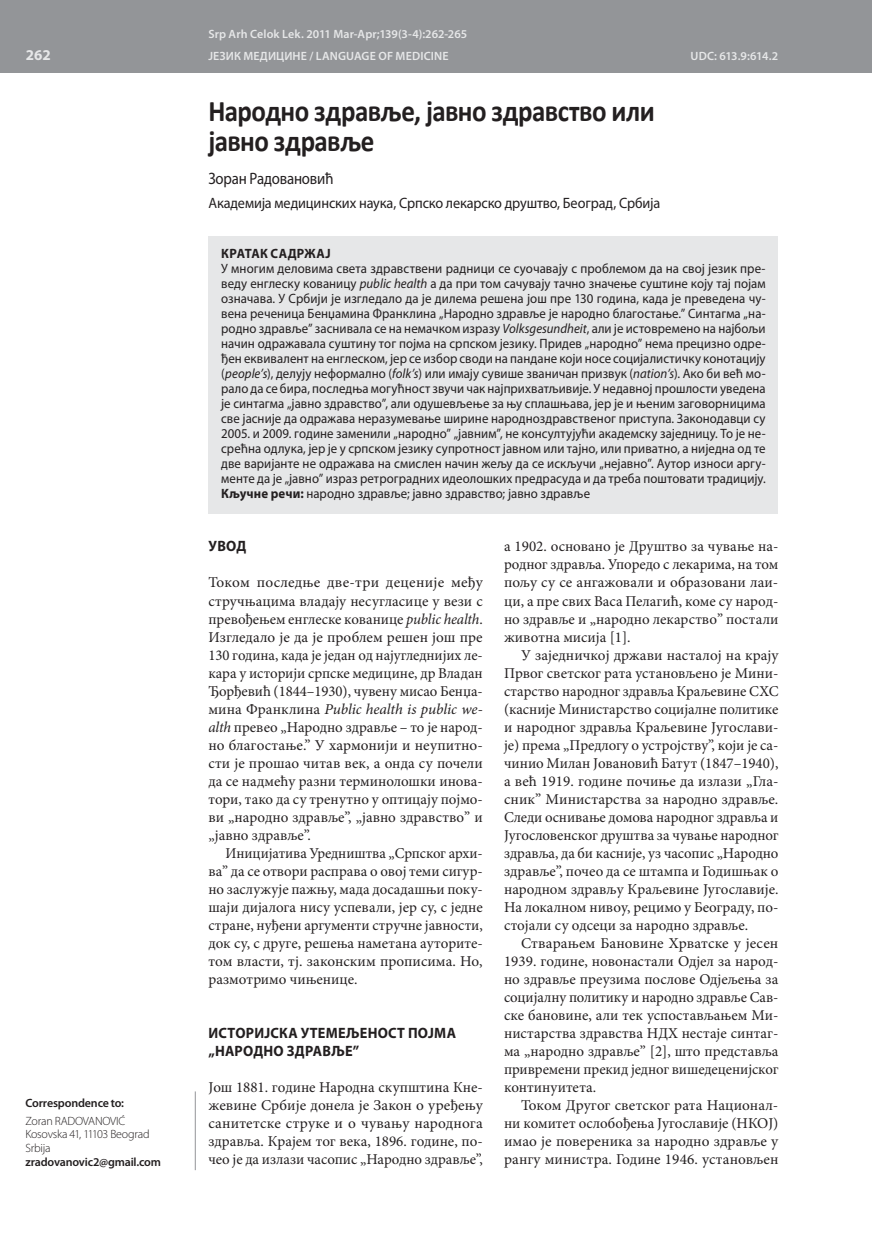
<style>
.page{position:relative;width:872px;height:1234px;background:#fff}
.page>*{position:absolute;margin:0;border:0;box-sizing:border-box;transform-origin:0 0}
.t1{font:700 30px/30px "Calibri";letter-spacing:-.02em;color:#231f20;scale:.9 1}
.t2{font:16.5px "Myriad Pro";letter-spacing:-.01em;color:#231f20;scale:.9 1}
.t3{font:15px/18px "Minion Pro";color:#231f20;text-align:justify}
.t4{font:15px "Myriad Pro";letter-spacing:-.01em;color:#231f20;scale:.95 1}
.t5{font:700 15px/18px "Myriad Pro";letter-spacing:.015em;color:#231f20;scale:.95 1}
.t6{font:700 15px "Myriad Pro";color:#e6e7e8}
.t7{font:13.5px/15px "Myriad Pro";letter-spacing:.005em;color:#231f20;text-align:justify;scale:.96 1}
.t8{font:700 13.5px "Myriad Pro";letter-spacing:.03em;color:#231f20;scale:.95 1}
.t9{font:600 12px/22px "Myriad Pro";letter-spacing:.005em;color:#e6e7e8}
.t10{font:300 12px/13.5px "Myriad Pro";letter-spacing:-.02em;color:#231f20}
.t11{font:600 12px "Myriad Pro";letter-spacing:-.015em;color:#231f20}
.t12{font:600 12px "Myriad Pro";letter-spacing:-.04em;color:#e6e7e8}
.s1{font-style:italic}
.s2{font-weight:700}
</style>
<div class="page">
<div style="left:0;top:0;width:872px;height:72px;background:#939598"></div>
<hr style="left:195px;top:1091px;width:1px;height:78px;background:#939598">
<div style="left:208px;top:236px;width:570px;height:277px;background:#e6e7e8"></div>
<p class="t6" style="left:26px;top:49px;width:26px">262</p>
<p class="t11" style="left:26px;top:1098px;width:100px">Correspondence to:</p>
<p class="t10" style="left:26px;top:1115px;width:126px">Zoran RADOVANOVIĆ<br>Kosovska 41, 11103 Beograd<br>Srbija</p>
<p class="t11" style="left:26px;top:1156px;width:137px">zradovanovic2@gmail.com</p>
<p class="t9" style="left:208px;top:24px;width:260px">Srp Arh Celok Lek. 2011 Mar-Apr;139(3-4):262-265<br>ЈЕЗИК МЕДИЦИНЕ / LANGUAGE OF MEDICINE</p>
<p class="t12" style="left:690px;top:51px;width:89px">UDC: 613.9:614.2</p>
<h1 class="t1" style="left:208px;top:96px;width:497px">Народно здравље, јавно здравство или јавно здравље</h1>
<p class="t2" style="left:208px;top:172px;width:141px">Зоран Радовановић</p>
<p class="t4" style="left:208px;top:197px;width:477px">Академија медицинских наука, Српско лекарско друштво, Београд, Србија</p>
<p class="t8" style="left:221px;top:248px;width:117px">КРАТАК САДРЖАЈ</p>
<p class="t7" style="left:221px;top:262px;width:569px">У мно гим де ло ви ма све та здрав стве ни рад ни ци се су о ча ва ју с про бле мом да на свој је зик пре&shy;ве ду ен гле ску ко ва ни цу <span class="s1">pu blic he alth</span> а да при том са чу ва ју тач но зна че ње су шти не ко ју тај по јам озна ча ва. У Ср би ји је из гле да ло да је ди ле ма ре ше на још пре 130 го ди на, ка да је пре ве де на чу&shy;ве на ре че ни ца Бен џа ми на Фран кли на „На род но здра вље је на род но бла го ста ње.” Син таг ма „на&shy;род но здра вље” за сни ва ла се на не мач ком из ра зу <span class="s1">Volk sge sund he it</span>, али је исто вре ме но на нај бо љи на чин од ра жа ва ла су шти ну тог пој ма на срп ском је зи ку. При дев „на род но” не ма пре ци зно од ре&shy;ђен екви ва лент на ен гле ском, јер се из бор сво ди на пан да не ко ји но се со ци ја ли стич ку ко но та ци ју (<span class="s1">pe o ple’s</span>), де лу ју не фор мал но (<span class="s1">folk’s</span>) или има ју су ви ше зва ни чан при звук (<span class="s1">na tion’s</span>). Ако би већ мо&shy;ра ло да се би ра, по след ња мо гућ ност зву чи чак нај при хва тљи ви је. У не дав ној про шло сти уве де на је син таг ма „јав но здрав ство”, али оду ше вље ње за њу спла шња ва, јер је и ње ним за го вор ни ци ма све ја сни је да од ра жа ва не ра зу ме ва ње ши ри не на род но здрав стве ног при сту па. За ко но дав ци су 2005. и 2009. го ди не за ме ни ли „на род но” „јав ним”, не кон сул ту ју ћи ака дем ску за јед ни цу. То је не&shy;срећ на од лу ка, јер је у срп ском је зи ку су прот ност јав ном или тај но, или при ват но, а ни јед на од те две ва ри јан те не од ра жа ва на сми слен на чин же љу да се ис кљу чи „не јав но”. Аутор из но си ар гу&shy;мен те да је „јав но” из раз ре тро град них иде о ло шких пред ра су да и да тре ба по што ва ти тра ди ци ју.<br><span class="s2">Кључ не ре чи:</span> на род но здра вље; јав но здрав ство; јав но здра вље</p>
<p class="t5" style="left:208px;top:538px;width:41px">УВОД</p>
<p class="t3" style="left:208px;top:575px;width:276px">То ком по след ње две-три де це ни је ме ђу струч ња ци ма вла да ју не су гла си це у ве зи с пре во ђе њем ен гле ске ко ва ни це <span class="s1">pu blic he alth</span>.<br>Из гле да ло је да је про блем ре шен још пре 130 го ди на, ка да је је дан од нај у глед ни јих ле&shy;ка ра у исто ри ји срп ске ме ди ци не, др Вла дан Ђор ђе вић (1844–1930), чу ве ну ми сао Бен џа&shy;ми на Фран кли на <span class="s1">Pu blic he alth is pu blic we&shy;alth</span> пре вео „На род но здра вље – то је на род&shy;но бла го ста ње.” У хар мо ни ји и не у пит но&shy;сти је про шао чи тав век, а он да су по че ли да се над ме ћу ра зни тер ми но ло шки ино ва&shy;то ри, та ко да су тре нут но у оп ти ца ју пој мо&shy;ви „на род но здра вље”, „јав но здрав ство” и „јав но здра вље”.</p>
<p class="t3" style="left:208px;top:845px;width:276px;text-indent:17px">Ини ци ја ти ва Уред ни штва „Срп ског ар хи&shy;ва” да се отво ри рас пра ва о овој те ми си гур&shy;но за слу жу је па жњу, ма да до са да шњи по ку&shy;ша ји ди ја ло га ни су успе ва ли, јер су, с јед не стра не, ну ђе ни ар гу мен ти струч не јав но сти, док су, с дру ге, ре ше ња на ме та на ауто ри те&shy;том вла сти, тј. за кон ским про пи си ма. Но, раз мо три мо чи ње ни це.</p>
<p class="t5" style="left:208px;top:1024px;width:262px">ИСТОРИЈСКА УТЕМЕЉЕНОСТ ПОЈМА „НАРОДНО ЗДРАВЉЕ”</p>
<p class="t3" style="left:208px;top:1079px;width:276px">Још 1881. го ди не На род на скуп шти на Кне&shy;же ви не Ср би је до не ла је За кон о уре ђе њу са ни тет ске стру ке и о чу ва њу на род но га здра вља. Кра јем тог ве ка, 1896. го ди не, по&shy;чео је да из ла зи ча со пис „На род но здра вље”,</p>
<p class="t3" style="left:504px;top:539px;width:276px">а 1902. осно ва но је Дру штво за чу ва ње на&shy;род ног здра вља. Упо ре до с ле ка ри ма, на том по љу су се ан га жо ва ли и обра зо ва ни ла и&shy;ци, а пре свих Ва са Пе ла гић, ко ме су на род&shy;но здра вље и „на род но ле кар ство” по ста ли жи вот на ми си ја [1].</p>
<p class="t3" style="left:504px;top:647px;width:276px;text-indent:17px">У за јед нич кој др жа ви на ста лој на кра ју Пр вог свет ског ра та уста но вље но је Ми ни&shy;стар ство на род ног здра вља Кра ље ви не СХС (ка сни је Ми ни стар ство со ци јал не по ли ти ке и на род ног здра вља Кра ље ви не Ју го сла ви&shy;је) пре ма „Пред ло гу о устрој ству”, ко ји је са&shy;чи нио Ми лан Јо ва но вић Ба тут (1847–1940), а већ 1919. го ди не по чи ње да из ла зи „Гла&shy;сник” Ми ни стар ства за на род но здра вље.<br>Сле ди осни ва ње до мо ва на род ног здра вља и Ју го сло вен ског дру штва за чу ва ње на род ног здра вља, да би ка сни је, уз ча со пис „На род но здра вље”, по чео да се штам па и Го ди шњак о на род ном здра вљу Кра ље ви не Ју го сла ви је.<br>На ло кал ном ни воу, ре ци мо у Бе о гра ду, по&shy;сто ја ли су од се ци за на род но здра вље.</p>
<p class="t3" style="left:504px;top:935px;width:276px;text-indent:17px">Ства ра њем Ба но ви не Хр ват ске у је сен 1939. го ди не, но во на ста ли Одјел за на род&shy;но здра вље пре у зи ма по сло ве Одје ље ња за со ци јал ну по ли ти ку и на род но здра вље Сав&shy;ске ба но ви не, али тек ус по ста вља њем Ми&shy;ни стар ства здрав ства НДХ не ста је син таг&shy;ма „на род но здра вље” [2], што пред ста вља при вре ме ни пре кид јед ног ви ше де це ниј ског кон ти ну и те та.</p>
<p class="t3" style="left:504px;top:1097px;width:276px;text-indent:17px">То ком Дру гог свет ског ра та На ци о нал&shy;ни ко ми тет осло бо ђе ња Ју го сла ви је (НКОЈ) имао је по ве ре ни ка за на род но здра вље у ран гу ми ни стра. Го ди не 1946. уста но вљен</p>
</div>
